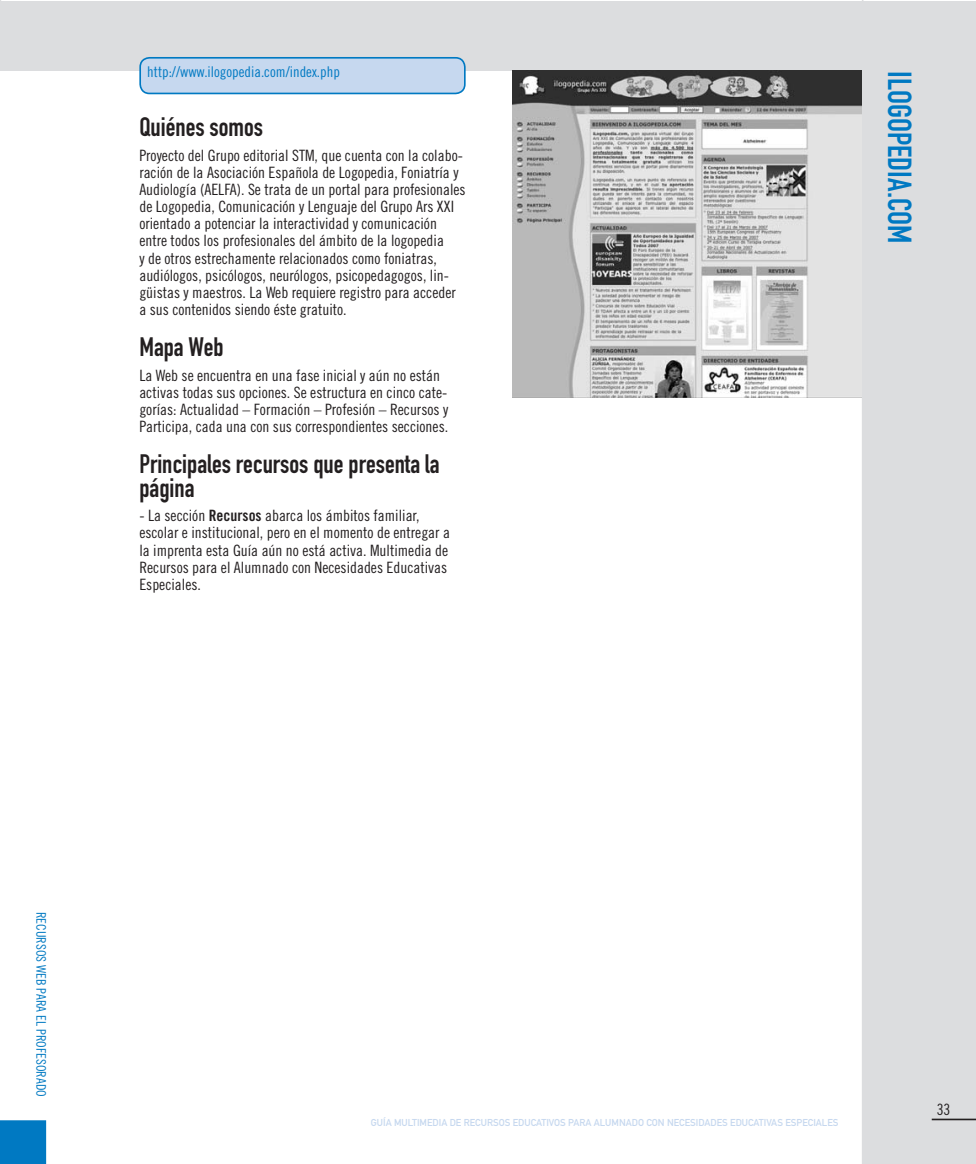
<style>
.page{position:relative;width:976px;height:1164px;background:#fff}
.page>*{position:absolute;margin:0;border:0;box-sizing:border-box;transform-origin:0 0}
.t1{font:32.9px "DIN Engschrift Std";color:#0079c2}
.t2{font:26.25px/23.8px "DIN Engschrift Std";color:#231f20}
.t3{font:15.58px/17.2px "Trade Gothic LT Std Cn 18";color:#231f20}
.t4{font:14.88px "Trade Gothic LT Std Cn 18";color:#0079c2}
.t5{font:13.12px "Trade Gothic LT Std Cn 18";color:#0079c2}
.t6{font:9.8px "DIN Mittelschrift Std";color:#c6d8ef}
.s1{font-family:"Trade Gothic LT Std Bd Cn 20"}
</style>
<div class="page">
<div style="left:0;top:1px;width:862px;height:70px;background:#dcdddf"></div>
<div style="left:862px;top:1px;width:114px;height:1162px;background:#dcdddf"></div>
<hr style="left:932px;top:1118px;width:44px;height:2px;background:#231f20">
<div style="left:0;top:1120px;width:46px;height:43px;background:#0079c2"></div>
<img style="left:512px;top:71px;width:350px;height:326px">
<div style="left:140px;top:58px;width:325px;height:35px;background:#c6d8ef;border-radius:9px"></div>
<div style="left:139px;top:57px;width:327px;height:37px;border:2px solid #0079c2;border-radius:9px"></div>
<p class="t4" style="left:147px;top:66px;width:194px">http://www.ilogopedia.com/index.php</p>
<h1 class="t1" style="left:911px;top:71px;width:174px;rotate:90deg">ILOGOPEDIA.COM</h1>
<h2 class="t2" style="left:139px;top:118px;width:125px">Quiénes somos</h2>
<p class="t3" style="left:139px;top:147px;width:328px">Proyecto del Grupo editorial STM, que cuenta con la colabo&shy;ración de la Asociación Española de Logopedia, Foniatría y Audiología (AELFA). Se trata de un portal para profesionales de Logopedia, Comunicación y Lenguaje del Grupo Ars XXI orientado a potenciar la interactividad y comunicación entre todos los profesionales del ámbito de la logopedia<br>y de otros estrechamente relacionados como foniatras, audiólogos, psicólogos, neurólogos, psicopedagogos, lin&shy;güistas y maestros. La Web requiere registro para acceder a sus contenidos siendo éste gratuito.</p>
<h2 class="t2" style="left:139px;top:338px;width:86px">Mapa Web</h2>
<p class="t3" style="left:139px;top:367px;width:310px">La Web se encuentra en una fase inicial y aún no están activas todas sus opciones. Se estructura en cinco cate&shy;gorías: Actualidad – Formación – Profesión – Recursos y Participa, cada una con sus correspondientes secciones.</p>
<h2 class="t2" style="left:139px;top:454px;width:302px">Principales recursos que presenta la página</h2>
<p class="t3" style="left:139px;top:508px;width:312px">- La sección <span class="s1">Recursos</span> abarca los ámbitos familiar, escolar e institucional, pero en el momento de entregar a la imprenta esta Guía aún no está activa. Multimedia de Recursos para el Alumnado con Necesidades Educativas Especiales.</p>
<p class="t5" style="left:47px;top:911px;width:187px;rotate:90deg">RECURSOS WEB PARA EL PROFESORADO</p>
<p class="t6" style="left:371px;top:1116px;width:469px">GUÍA MULTIMEDIA DE RECURSOS EDUCATIVOS PARA ALUMNADO CON NECESIDADES EDUCATIVAS ESPECIALES</p>
<p class="t3" style="left:937px;top:1101px;width:15px">33</p>
</div>
